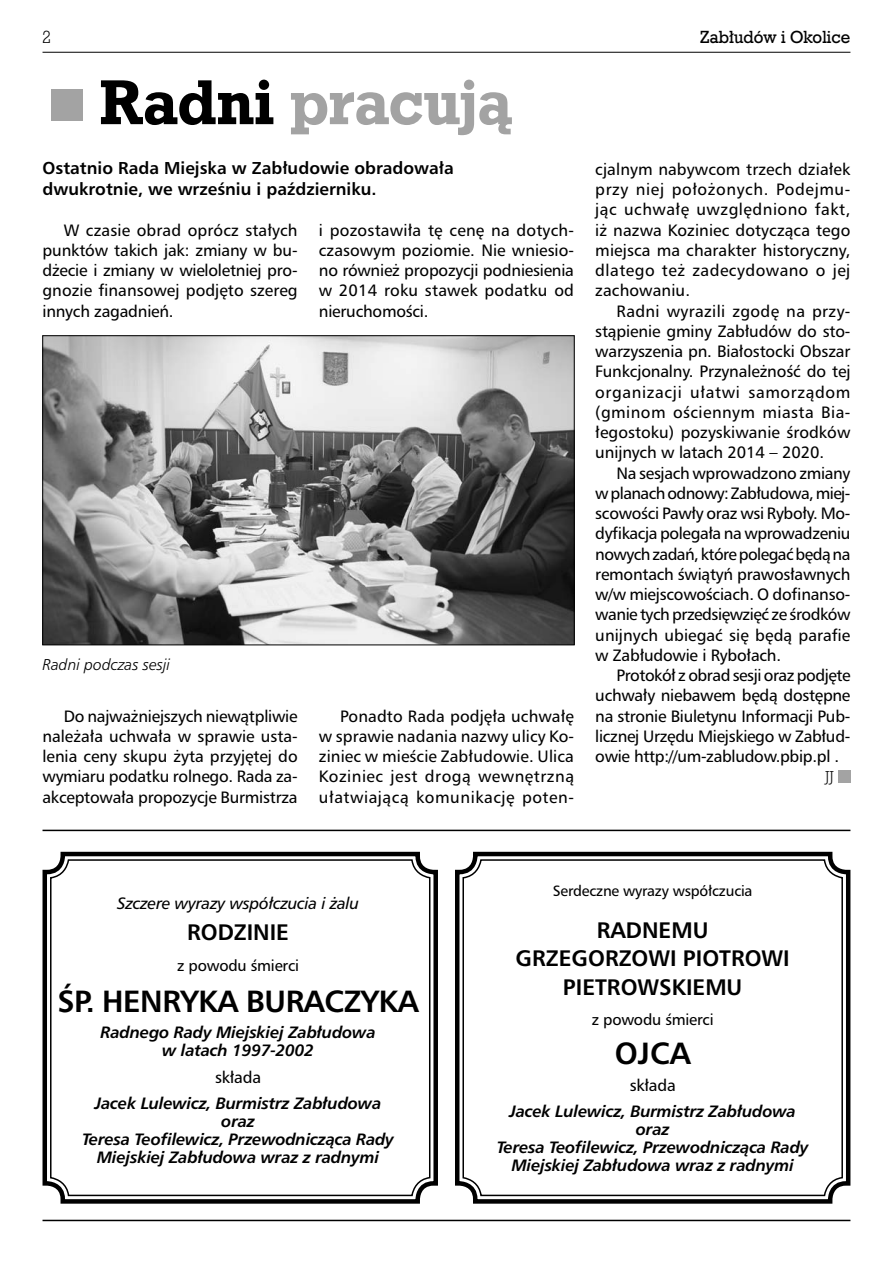
<style>
.page{position:relative;width:893px;height:1263px;background:#fff}
.page>*{position:absolute;margin:0;border:0;box-sizing:border-box;transform-origin:0 0}
.t1{font:54px "Geo Slb 712 Bd PL";letter-spacing:-.005em;color:#a3a3a3}
.t2{font:30.75px "Humnst 777 PL Bold A";letter-spacing:-.015em;color:#000}
.t3{font:22.5px/28.5px "Humnst 777 PL Bold A";color:#000;text-align:center}
.t4{font:17.25px/21px "Humnst 777 PL Bold A";color:#000}
.t5{font:16.5px/20.2px "Humnst 777 PL Roman A";letter-spacing:-.005em;color:#000;text-align:justify}
.t6{font:16.5px/18px "Humnst 777 PL Bold Italic A";letter-spacing:-.015em;color:#000;text-align:center}
.t7{font:16.5px "Humnst 777 PL Italic A";letter-spacing:-.015em;color:#000}
.t8{font:15.75px "Humnst 777 PL Roman A";letter-spacing:-.015em;color:#000}
.t9{font:15.75px "Humnst 777 Lt PL Light Italic A";color:#000}
.t10{font:15px "Humnst 777 PL Roman A";letter-spacing:-.015em;color:#000}
.t11{font:15px "Geo Slb 712 Md PL";color:#000}
.t12{font:15px "Geo Slb 712 Lt PL";color:#000}
.t13{font:13.5px "Geo Slb 712 Lt PL";color:#000}
.s1{color:#000}
</style>
<div class="page">
<hr style="left:43px;top:1220px;width:807px;height:1px;background:#000">
<hr style="left:43px;top:52px;width:807px;height:1px;background:#000">
<hr style="left:43px;top:830px;width:807px;height:1px;background:#000">
<div style="left:838px;top:770px;width:12px;height:12px;background:#a3a3a3"></div>
<img style="left:45px;top:337px;width:527px;height:306px">
<div style="left:43px;top:335px;width:531px;height:310px;border:1px solid #000"></div>
<svg style="left:42px;top:851px;width:396px;height:353px"></svg>
<svg style="left:49px;top:858px;width:382px;height:339px"></svg>
<svg style="left:455px;top:851px;width:396px;height:353px"></svg>
<svg style="left:462px;top:858px;width:382px;height:339px"></svg>
<p class="t12" style="left:43px;top:31px;width:10px">2</p>
<p class="t11" style="left:700px;top:31px;width:152px">Zabłudów i Okolice</p>
<h1 class="t1" style="left:100px;top:79px;width:414px"><span class="s1">Radni</span> pracują</h1>
<p class="t4" style="left:43px;top:159px;width:413px">Ostatnio Rada Miejska w Zabłudowie obradowała dwukrotnie, we wrześniu i październiku.</p>
<p class="t5" style="left:43px;top:221px;width:257px;text-indent:21px">W czasie obrad oprócz stałych punktów takich jak: zmiany w bu&shy;dżecie i zmiany w wieloletniej pro&shy;gnozie finansowej podjęto szereg innych zagadnień.</p>
<p class="t5" style="left:319px;top:221px;width:257px">i pozostawiła tę cenę na dotych&shy;czasowym poziomie. Nie wniesio&shy;no również propozycji podniesienia w 2014 roku stawek podatku od nieruchomości.</p>
<p class="t9" style="left:43px;top:659px;width:129px">Radni podczas sesji</p>
<p class="t5" style="left:43px;top:707px;width:257px;text-indent:21px">Do najważniejszych niewątpliwie należała uchwała w sprawie usta&shy;lenia ceny skupu żyta przyjętej do wymiaru podatku rolnego. Rada za&shy;akceptowała propozycje Burmistrza</p>
<p class="t5" style="left:319px;top:707px;width:257px;text-indent:21px">Ponadto Rada podjęła uchwałę w sprawie nadania nazwy ulicy Ko&shy;ziniec w mieście Zabłudowie. Ulica Koziniec jest drogą wewnętrzną ułatwiającą komunikację poten-</p>
<p class="t5" style="left:595px;top:160px;width:257px">cjalnym nabywcom trzech działek przy niej położonych. Podejmu&shy;jąc uchwałę uwzględniono fakt, iż nazwa Koziniec dotycząca tego miejsca ma charakter historyczny, dlatego też zadecydowano o jej zachowaniu.</p>
<p class="t5" style="left:595px;top:302px;width:257px;text-indent:21px">Radni wyrazili zgodę na przy&shy;stąpienie gminy Zabłudów do sto&shy;warzyszenia pn. Białostocki Obszar Funkcjonalny. Przynależność do tej organizacji ułatwi samorządom (gminom ościennym miasta Bia&shy;łegostoku) pozyskiwanie środków unijnych w latach 2014 – 2020.</p>
<p class="t5" style="left:595px;top:464px;width:257px;text-indent:21px">Na sesjach wprowadzono zmiany w planach odnowy: Zabłudowa, miej&shy;scowości Pawły oraz wsi Ryboły. Mo&shy;dyfikacja polegała na wprowadzeniu nowych zadań, które polegać będą na remontach świątyń prawosławnych w/w miejscowościach. O dofinanso&shy;wanie tych przedsięwzięć ze środków unijnych ubiegać się będą parafie w Zabłudowie i Rybołach.</p>
<p class="t5" style="left:595px;top:667px;width:257px;text-indent:21px">Protokół z obrad sesji oraz podjęte uchwały niebawem będą dostępne na stronie Biuletynu Informacji Pub&shy;licznej Urzędu Miejskiego w Zabłud&shy;owie http://um-zabludow.pbip.pl .</p>
<p class="t13" style="left:825px;top:771px;width:11px">JJ</p>
<p class="t7" style="left:117px;top:897px;width:244px">Szczere wyrazy współczucia i żalu</p>
<h3 class="t3" style="left:187px;top:920px;width:103px">RODZINIE</h3>
<p class="t8" style="left:177px;top:959px;width:123px">z powodu śmierci</p>
<h2 class="t2" style="left:58px;top:989px;width:362px">ŚP. HENRYKA BURACZYKA</h2>
<p class="t6" style="left:101px;top:1025px;width:277px">Radnego Rady Miejskiej Zabłudowa w latach 1997-2002</p>
<p class="t5" style="left:215px;top:1068px;width:47px">składa</p>
<p class="t6" style="left:82px;top:1096px;width:314px">Jacek Lulewicz, Burmistrz Zabłudowa oraz<br>Teresa Teofilewicz, Przewodnicząca Rady<br>Miejskiej Zabłudowa wraz z radnymi</p>
<p class="t10" style="left:553px;top:885px;width:201px">Serdeczne wyrazy współczucia</p>
<h3 class="t3" style="left:516px;top:917px;width:276px">RADNEMU<br>GRZEGORZOWI PIOTROWI<br>PIETROWSKIEMU</h3>
<p class="t8" style="left:592px;top:1013px;width:123px">z powodu śmierci</p>
<h2 class="t2" style="left:615px;top:1041px;width:77px">OJCA</h2>
<p class="t5" style="left:630px;top:1076px;width:47px">składa</p>
<p class="t6" style="left:497px;top:1104px;width:314px">Jacek Lulewicz, Burmistrz Zabłudowa oraz<br>Teresa Teofilewicz, Przewodnicząca Rady<br>Miejskiej Zabłudowa wraz z radnymi</p>
</div>
